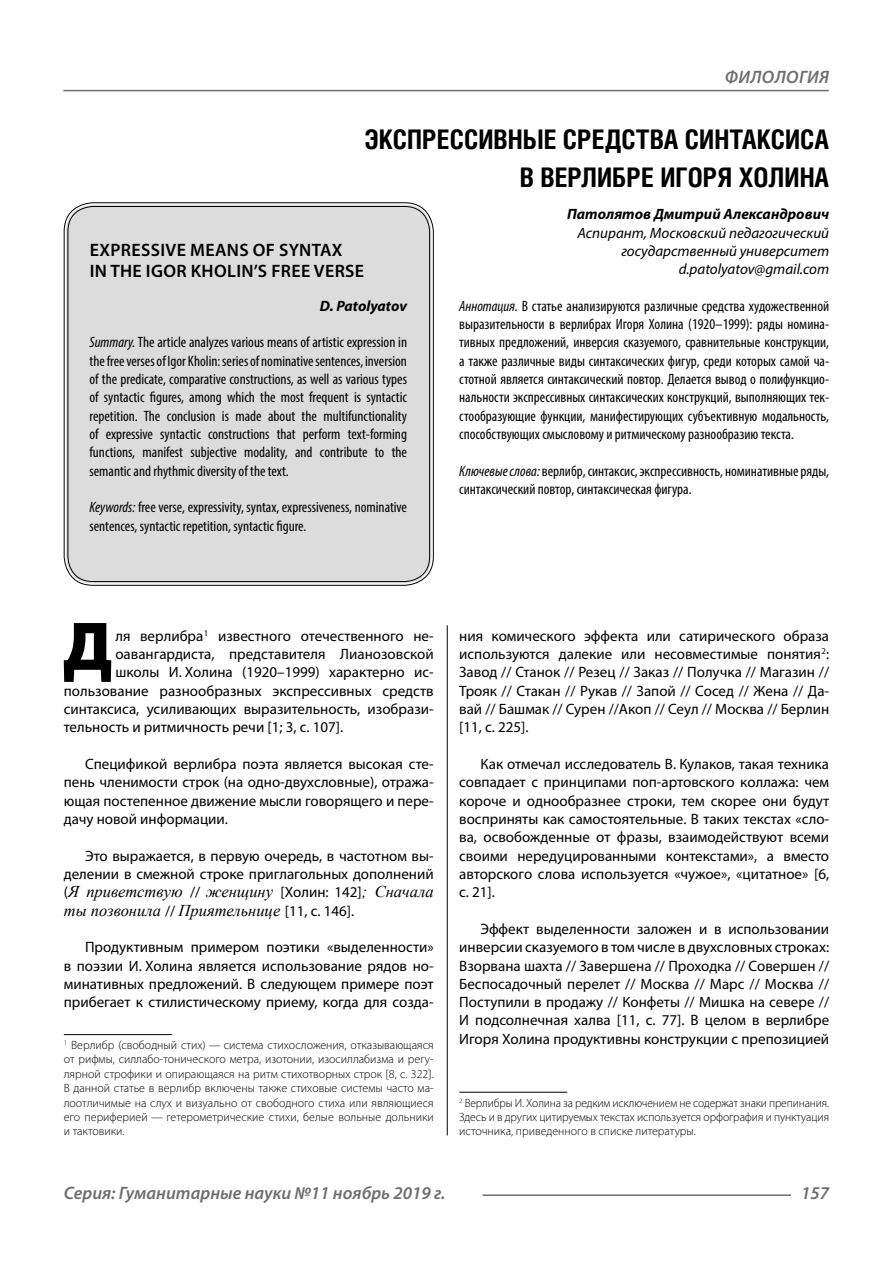
<style>
.page{position:relative;width:893px;height:1263px;background:#fff}
.page>*{position:absolute;margin:0;border:0;box-sizing:border-box;transform-origin:0 0}
.Bukvica{font:900 69.3px "Myriad Pro";color:#000}
.Header{font:700 27px/37.5px "Helios Cond C";color:#000;text-align:right}
.t1{font:italic 600 18px "Myriad Pro";color:#6e6e6e}
.Header-eng{font:600 18px/21.6px "Myriad Pro";letter-spacing:.02em;color:#000}
.Normal{font:italic 16.5px/18.3px "Times New Roman";color:#000}
.Normal-2{font:15px/18.3px "Myriad Pro";color:#000;text-align:justify}
.Annotation-rus{font:condensed 15px/18.3px "Myriad Pro";color:#000;text-align:justify}
.Annotation-eng{font:condensed 15px/18.3px "Myriad Pro";color:#000;text-align:justify}
.Bukvica-2{font:15px "Myriad Pro";color:#000}
.Author-doc{font:italic 15px/18.3px "Myriad Pro";color:#000;text-align:right}
.Author{font:italic 700 15px "Myriad Pro";color:#000}
.Author-email{font:italic 15px "Myriad Pro";color:#000}
.Author-eng{font:italic 700 15px "Myriad Pro";letter-spacing:-.005em;color:#000}
.Footnote{font:300 12px/14.4px "Myriad Pro";color:#000;text-align:justify}
.s1{font-style:italic}
.s2{font-family:"Myriad Pro";font-style:normal;font-size:15px}
</style>
<div class="page">
<hr style="left:447px;top:128px;width:1px;height:1007px;background:#000">
<div style="left:43px;top:0;width:786px;height:625px;background:#fff"></div>
<hr style="left:64px;top:1034px;width:108px;height:1px;background:#000">
<hr style="left:459px;top:1092px;width:108px;height:1px;background:#000">
<div style="left:66px;top:205px;width:365px;height:378px;background:#dcdcdc;border-radius:27px"></div>
<hr style="left:63px;top:90px;width:766px;height:1px;background:#6e6e6e">
<hr style="left:483px;top:1194px;width:308px;height:2px;background:#6e6e6e">
<p class="t1" style="left:725px;top:66px;width:26px">Филология</p>
<p class="Header" style="left:364px;top:120px;width:466px">ЭКСПРЕССИВНЫЕ СРЕДСТВА СИНТАКСИСА<br>В ВЕРЛИБРЕ ИГОРЯ ХОЛИНА</p>
<p class="Author" style="left:567px;top:204px;width:264px">Патолятов Дмитрий Александрович</p>
<p class="Author-doc" style="left:577px;top:223px;width:253px">Аспирант, Московский педагогический государственный университет</p>
<p class="Author-email" style="left:679px;top:260px;width:152px">d.patolyatov@gmail.com</p>
<p class="Annotation-rus" style="left:459px;top:296px;width:371px"><span class="s1">Аннотация.</span> В статье анализируются различные средства художественной выразительности в верлибрах Игоря Холина (1920–1999): ряды номина&shy;тивных предложений, инверсия сказуемого, сравнительные конструкции, а также различные виды синтаксических фигур, среди которых самой ча&shy;стотной является синтаксический повтор. Делается вывод о полифункцио&shy;нальности экспрессивных синтаксических конструкций, выполняющих тек&shy;стообразующие функции, манифестирующих субъективную модальность, способствующих смысловому и ритмическому разнообразию текста.</p>
<p class="Annotation-rus" style="left:459px;top:461px;width:371px"><span class="s1">Ключевые слова:</span> верлибр, синтаксис, экспрессивность, номинативные ряды, синтаксический повтор, синтаксическая фигура.</p>
<p class="Header-eng" style="left:90px;top:239px;width:276px">EXPRESSIVE MEANS OF SYNTAX<br>IN THE IGOR KHOLIN’S FREE VERSE</p>
<p class="Author-eng" style="left:320px;top:296px;width:89px">D. Patolyatov</p>
<p class="Annotation-eng" style="left:90px;top:333px;width:319px"><span class="s1">Summary.</span> The article analyzes various means of artistic expression in the free verses of Igor Kholin: series of nominative sentences, inversion of the predicate, comparative constructions, as well as various types of syntactic figures, among which the most frequent is syntactic repetition. The conclusion is made about the multifunctionality of expressive syntactic constructions that perform text-forming functions, manifest subjective modality, and contribute to the semantic and rhythmic diversity of the text.</p>
<p class="Annotation-eng" style="left:90px;top:498px;width:319px"><span class="s1">Keywords:</span> free verse, expressivity, syntax, expressiveness, nominative sentences, syntactic repetition, syntactic figure.</p>
<p class="Bukvica" style="left:63px;top:600px;width:51px">Д</p>
<p class="Bukvica-2" style="left:115px;top:626px;width:320px">ля верлибра<sup>1</sup> известного отечественного не-</p>
<p class="Bukvica-2" style="left:115px;top:645px;width:320px">оавангардиста, представителя Лианозовской</p>
<p class="Bukvica-2" style="left:115px;top:663px;width:320px">школы И. Холина (1920–1999) характерно ис-</p>
<p class="Bukvica-2" style="left:64px;top:681px;width:371px">пользование разнообразных экспрессивных средств</p>
<p class="Bukvica-2" style="left:64px;top:700px;width:371px">синтаксиса, усиливающих выразительность, изобрази-</p>
<p class="Bukvica-2" style="left:64px;top:718px;width:281px">тельность и ритмичность речи [1; 3, с. 107].</p>
<p class="Normal-2" style="left:64px;top:754px;width:371px;text-indent:21px">Спецификой верлибра поэта является высокая сте&shy;пень членимости строк (на одно-двухсловные), отража&shy;ющая постепенное движение мысли говорящего и пере&shy;дачу новой информации.</p>
<p class="Normal-2" style="left:64px;top:846px;width:371px;text-align:right">Это выражается, в первую очередь, в частотном вы&shy;делении в смежной строке приглагольных дополнений</p>
<p class="Normal" style="left:64px;top:882px;width:371px"><span class="s2">(</span>Я приветствую <span class="s2">//</span> женщину <span class="s2">[Холин: 142]</span>; Сначала ты позвонила <span class="s2">//</span> Приятельнице <span class="s2">[11, с. 146].</span></p>
<p class="Normal-2" style="left:64px;top:938px;width:371px;text-indent:21px">Продуктивным примером поэтики «выделенности» в поэзии И. Холина является использование рядов но&shy;минативных предложений. В следующем примере поэт прибегает к стилистическому приему, когда для созда-</p>
<p class="Footnote" style="left:64px;top:1038px;width:371px"><sup>1</sup> Верлибр (свободный стих) — система стихосложения, отказывающаяся от рифмы, силлабо-тонического метра, изотонии, изосиллабизма и регу&shy;лярной строфики и опирающаяся на ритм стихотворных строк [8, с. 322].<br>В данной статье в верлибр включены также стиховые системы часто ма&shy;лоотличимые на слух и визуально от свободного стиха или являющиеся его периферией — гетерометрические стихи, белые вольные дольники и тактовики.</p>
<p class="Normal-2" style="left:459px;top:626px;width:371px">ния комического эффекта или сатирического образа используются далекие или несовместимые понятия<sup>2</sup>:<br>Завод // Станок // Резец // Заказ // Получка // Магазин // Трояк // Стакан // Рукав // Запой // Сосед // Жена // Да&shy;вай // Башмак // Сурен //Акоп // Сеул // Москва // Берлин [11, с. 225].</p>
<p class="Normal-2" style="left:459px;top:754px;width:371px;text-indent:21px">Как отмечал исследователь В. Кулаков, такая техника совпадает с принципами поп-артовского коллажа: чем короче и однообразнее строки, тем скорее они будут восприняты как самостоятельные. В таких текстах «сло&shy;ва, освобожденные от фразы, взаимодействуют всеми своими нередуцированными контекстами», а вместо авторского слова используется «чужое», «цитатное» [6, с. 21].</p>
<p class="Normal-2" style="left:459px;top:919px;width:371px;text-indent:21px">Эффект выделенности заложен и в использовании инверсии сказуемого в том числе в двухсловных строках:<br>Взорвана шахта // Завершена // Проходка // Совершен // Беспосадочный перелет // Москва // Марс // Москва // Поступили в продажу // Конфеты // Мишка на севере // И подсолнечная халва [11, с. 77]. В целом в верлибре Игоря Холина продуктивны конструкции с препозицией</p>
<p class="Footnote" style="left:459px;top:1095px;width:371px"><sup>2</sup> Верлибры И. Холина за редким исключением не содержат знаки препинания.<br>Здесь и в других цитируемых текстах используется орфография и пунктуация источника, приведенного в списке литературы.</p>
<p class="t1" style="left:64px;top:1182px;width:383px">Серия: Гуманитарные науки №11 ноябрь 2019 г.</p>
<p class="t1" style="left:801px;top:1182px;width:30px">157</p>
</div>
